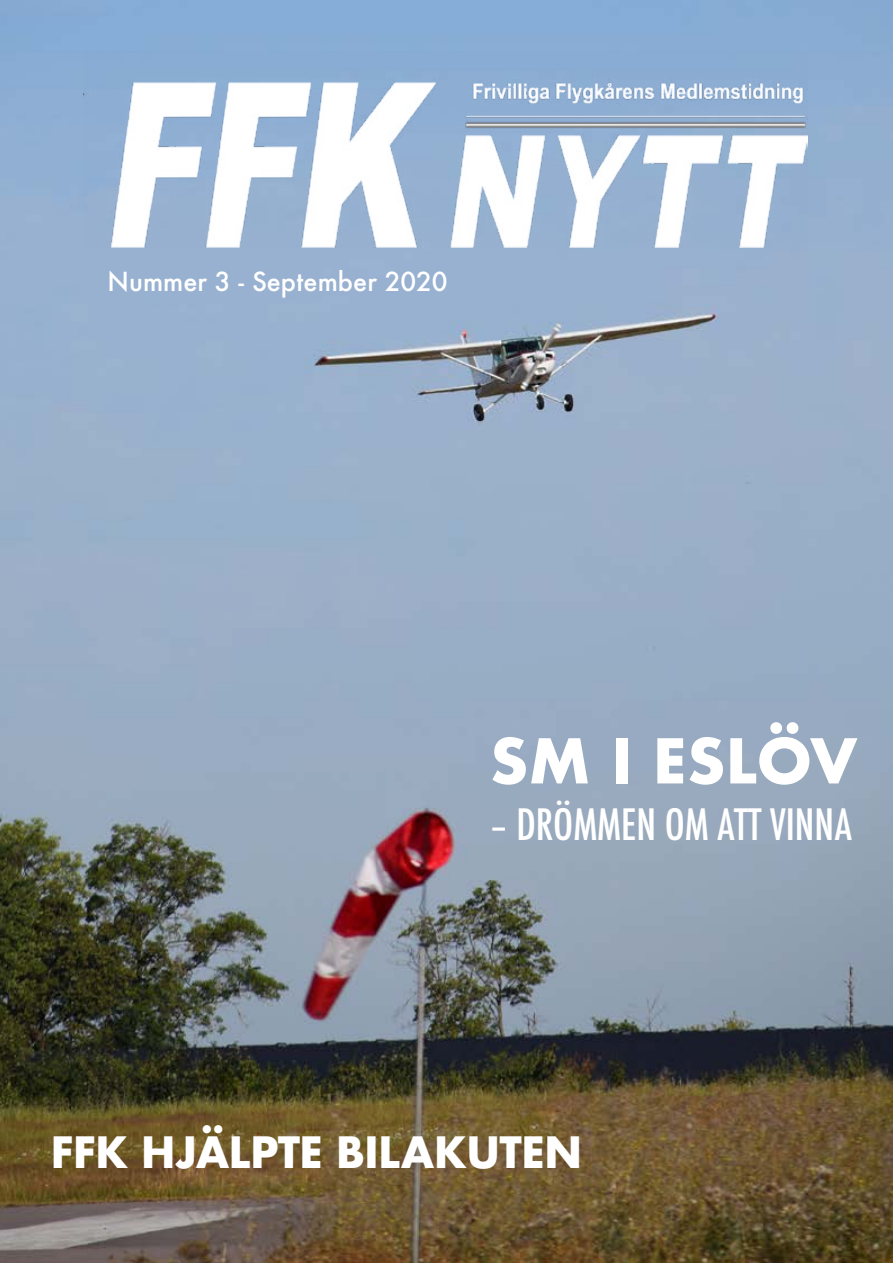
<style>
.page{position:relative;width:893px;height:1263px;background:#fff}
.page>*{position:absolute;margin:0;border:0;box-sizing:border-box;transform-origin:0 0}
.t1{font:700 60px "Futura";color:#fff}
.t2{font:700 42px "Futura";letter-spacing:-.02em;color:#fff}
.t3{font:500 condensed 42px "Futura";color:#fff}
.t4{font:500 25.5px "Futura";color:#fff}
</style>
<div class="page">
<img style="left:0;top:0;width:893px;height:1263px">
<img style="left:83px;top:52px;width:724px;height:196px">
<p class="t4" style="left:107px;top:265px;width:342px">Nummer 3 - September 2020</p>
<h1 class="t1" style="left:490px;top:721px;width:369px">SM I ESLÖV</h1>
<h2 class="t3" style="left:490px;top:799px;width:364px">– DRÖMMEN OM ATT VINNA</h2>
<h2 class="t2" style="left:51px;top:1124px;width:533px">FFK HJÄLPTE BILAKUTEN</h2>
</div>
